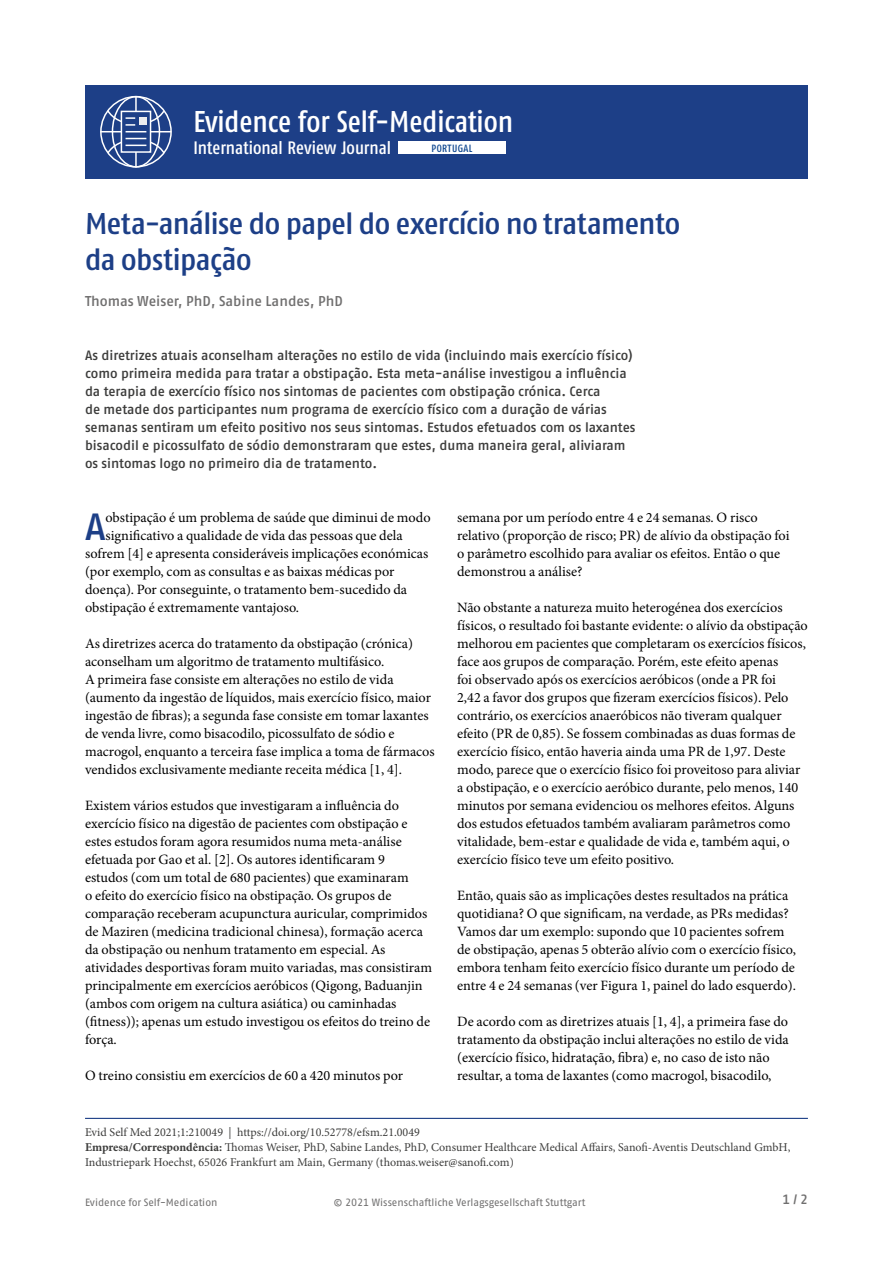
<style>
.page{position:relative;width:893px;height:1263px;background:#fff}
.page>*{position:absolute;margin:0;border:0;box-sizing:border-box;transform-origin:0 0}
.t1{font:500 37.8px "Fago Pro";color:#1d3f87}
.t2{font:500 condensed 30px/36px "Fago Pro";letter-spacing:-.01em;color:#1d3f87;scale:1.1 1}
.t3{font:500 condensed 30px "Fago Pro";color:#fff}
.t4{font:500 condensed 18px "Fago Pro";color:#fff}
.t5{font:14.25px/18px "Minion Pro";color:#000}
.t6{font:500 14.25px "Fago Pro";color:#706f6f}
.t7{font:500 13.5px/18px "Fago Pro";color:#3c3c3b}
.t8{font:500 13.5px "Fago Pro";color:#706f6f}
.t9{font:12px/15px "Minion Pro";color:#3c3c3b}
.t10{font:10.5px "Fago Pro";letter-spacing:-.005em;color:#706f6f}
.t11{font:500 condensed 10.5px "Fago Pro";letter-spacing:.04em;color:#0e468f}
.s1{font-weight:700}
</style>
<div class="page">
<hr style="left:85px;top:1118px;width:723px;height:1px;background:#1d3f87">
<div style="left:85px;top:85px;width:723px;height:94px;background:#1d3f87"></div>
<div style="left:100px;top:96px;width:72px;height:72px;border:2px solid #fff;border-radius:50%"></div>
<div style="left:112px;top:96px;width:48px;height:72px;border:2px solid #fff;border-radius:50%"></div>
<hr style="left:100px;top:131px;width:71px;height:1px;background:#fff">
<hr style="left:135px;top:96px;width:2px;height:72px;background:#fff">
<svg style="left:121px;top:132px;width:30px;height:6px"></svg>
<svg style="left:106px;top:138px;width:60px;height:17px"></svg>
<svg style="left:106px;top:109px;width:60px;height:23px"></svg>
<div style="left:398px;top:141px;width:107px;height:13px;background:#fff"></div>
<h2 class="t3" style="left:193px;top:103px;width:321px">Evidence for Self-Medication</h2>
<p class="t4" style="left:193px;top:137px;width:199px">International Review Journal</p>
<p class="t11" style="left:431px;top:142px;width:43px">PORTUGAL</p>
<p class="t4" style="left:235px;top:137px;width:10px">a</p>
<p class="t4" style="left:296px;top:137px;width:9px">e</p>
<h2 class="t2" style="left:85px;top:206px;width:543px">Meta-análise do papel do exercício no tratamento da obstipação</h2>
<p class="t6" style="left:85px;top:292px;width:260px">Thomas Weiser, PhD, Sabine Landes, PhD</p>
<p class="t7" style="left:85px;top:346px;width:552px">As diretrizes atuais aconselham alterações no estilo de vida (incluindo mais exercício físico) como primeira medida para tratar a obstipação. Esta meta-análise investigou a influência da terapia de exercício físico nos sintomas de pacientes com obstipação crónica. Cerca<br>de metade dos participantes num programa de exercício físico com a duração de várias semanas sentiram um efeito positivo nos seus sintomas. Estudos efetuados com os laxantes bisacodil e picossulfato de sódio demonstraram que estes, duma maneira geral, aliviaram os sintomas logo no primeiro dia de tratamento.</p>
<h1 class="t1" style="left:85px;top:504px;width:22px">A</h1>
<p class="t5" style="left:105px;top:509px;width:327px">obstipação é um problema de saúde que diminui de modo</p>
<p class="t5" style="left:105px;top:527px;width:299px">significativo a qualidade de vida das pessoas que dela</p>
<p class="t5" style="left:85px;top:545px;width:345px">sofrem [4] e apresenta consideráveis implicações económicas</p>
<p class="t5" style="left:85px;top:563px;width:311px">(por exemplo, com as consultas e as baixas médicas por</p>
<p class="t5" style="left:85px;top:581px;width:324px">doença). Por conseguinte, o tratamento bem-sucedido da</p>
<p class="t5" style="left:85px;top:599px;width:216px">obstipação é extremamente vantajoso.</p>
<p class="t5" style="left:85px;top:635px;width:351px">As diretrizes acerca do tratamento da obstipação (crónica) aconselham um algoritmo de tratamento multifásico.<br>A primeira fase consiste em alterações no estilo de vida (aumento da ingestão de líquidos, mais exercício físico, maior ingestão de fibras); a segunda fase consiste em tomar laxantes de venda livre, como bisacodilo, picossulfato de sódio e macrogol, enquanto a terceira fase implica a toma de fármacos vendidos exclusivamente mediante receita médica [1, 4].</p>
<p class="t5" style="left:85px;top:796px;width:348px">Existem vários estudos que investigaram a influência do exercício físico na digestão de pacientes com obstipação e estes estudos foram agora resumidos numa meta-análise efetuada por Gao et al. [2]. Os autores identificaram 9<br>estudos (com um total de 680 pacientes) que examinaram<br>o efeito do exercício físico na obstipação. Os grupos de comparação receberam acupunctura auricular, comprimidos de Maziren (medicina tradicional chinesa), formação acerca da obstipação ou nenhum tratamento em especial. As atividades desportivas foram muito variadas, mas consistiram principalmente em exercícios aeróbicos (Qigong, Baduanjin (ambos com origem na cultura asiática) ou caminhadas (fitness)); apenas um estudo investigou os efeitos do treino de força.</p>
<p class="t5" style="left:85px;top:1066px;width:320px">O treino consistiu em exercícios de 60 a 420 minutos por</p>
<p class="t5" style="left:457px;top:508px;width:334px">semana por um período entre 4 e 24 semanas. O risco relativo (proporção de risco; PR) de alívio da obstipação foi o parâmetro escolhido para avaliar os efeitos. Então o que demonstrou a análise?</p>
<p class="t5" style="left:457px;top:598px;width:352px">Não obstante a natureza muito heterogénea dos exercícios físicos, o resultado foi bastante evidente: o alívio da obstipação melhorou em pacientes que completaram os exercícios físicos, face aos grupos de comparação. Porém, este efeito apenas<br>foi observado após os exercícios aeróbicos (onde a PR foi<br>2,42 a favor dos grupos que fizeram exercícios físicos). Pelo contrário, os exercícios anaeróbicos não tiveram qualquer efeito (PR de 0,85). Se fossem combinadas as duas formas de exercício físico, então haveria ainda uma PR de 1,97. Deste modo, parece que o exercício físico foi proveitoso para aliviar a obstipação, e o exercício aeróbico durante, pelo menos, 140 minutos por semana evidenciou os melhores efeitos. Alguns dos estudos efetuados também avaliaram parâmetros como vitalidade, bem-estar e qualidade de vida e, também aqui, o exercício físico teve um efeito positivo.</p>
<p class="t5" style="left:457px;top:886px;width:340px">Então, quais são as implicações destes resultados na prática quotidiana? O que significam, na verdade, as PRs medidas?<br>Vamos dar um exemplo: supondo que 10 pacientes sofrem de obstipação, apenas 5 obterão alívio com o exercício físico, embora tenham feito exercício físico durante um período de entre 4 e 24 semanas (ver Figura 1, painel do lado esquerdo).</p>
<p class="t5" style="left:457px;top:1012px;width:333px">De acordo com as diretrizes atuais [1, 4], a primeira fase do tratamento da obstipação inclui alterações no estilo de vida (exercício físico, hidratação, fibra) e, no caso de isto não resultar, a toma de laxantes (como macrogol, bisacodilo,</p>
<p class="t9" style="left:85px;top:1125px;width:707px">Evid Self Med 2021;1:210049 | https://doi.org/10.52778/efsm.21.0049<br><span class="s1">Empresa/Correspondência:</span> Thomas Weiser, PhD, Sabine Landes, PhD, Consumer Healthcare Medical Affairs, Sanofi-Aventis Deutschland GmbH,<br>Industriepark Hoechst, 65026 Frankfurt am Main, Germany (thomas.weiser@sanofi.com)</p>
<p class="t10" style="left:85px;top:1196px;width:134px">Evidence for Self-Medication</p>
<p class="t10" style="left:334px;top:1196px;width:253px">© 2021 Wissenschaftliche Verlagsgesellschaft Stuttgart</p>
<p class="t8" style="left:782px;top:1191px;width:27px">1 / 2</p>
</div>
